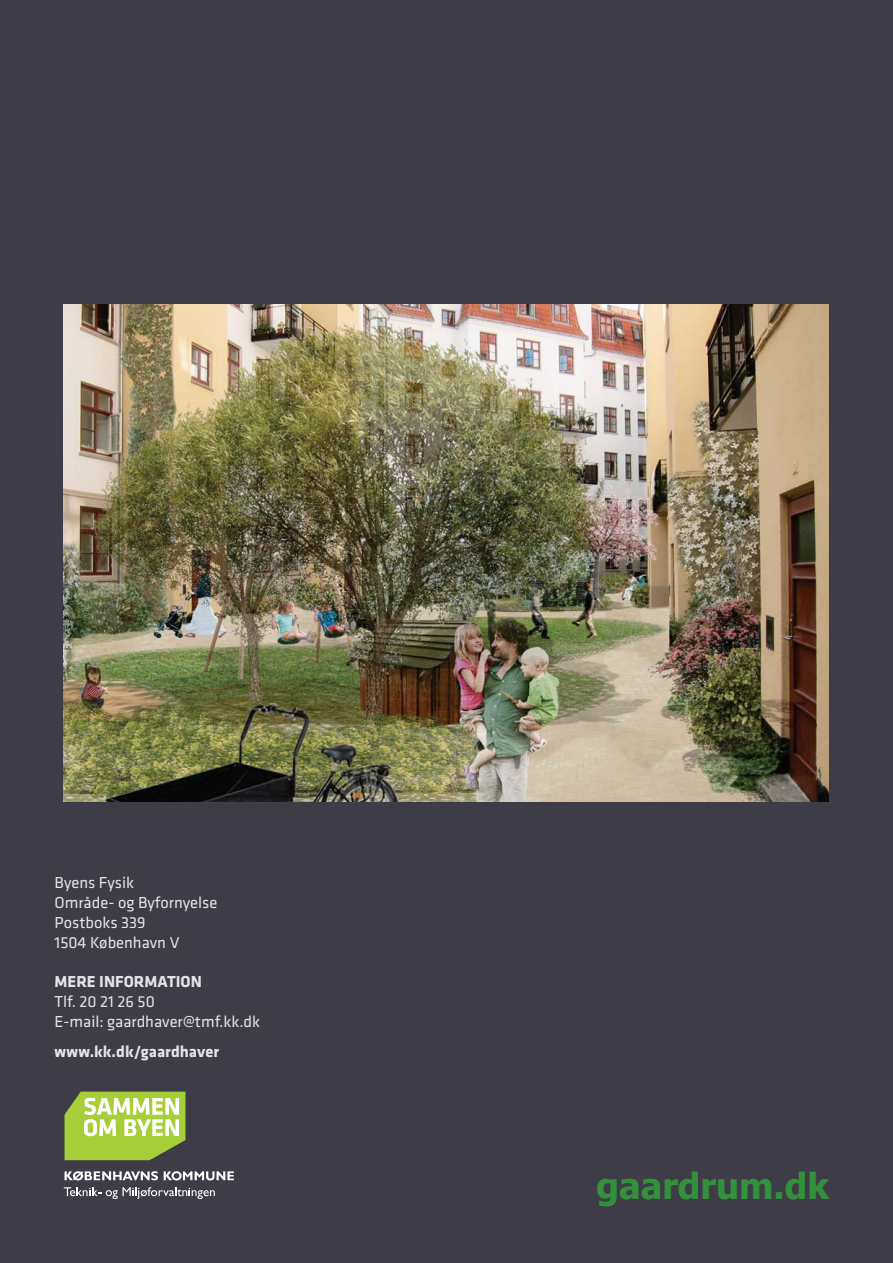
<style>
.page{position:relative;width:893px;height:1263px;background:#3e3d47}
.page>*{position:absolute;margin:0;border:0;box-sizing:border-box;transform-origin:0 0}
.t1{font:700 36px "Tahoma";color:#33913c}
.t2{font:16.5px/19.8px "Klavika";color:#e3e3e8}
.t3{font:700 16.5px "Klavika";color:#e3e3e8}
</style>
<div class="page">
<img style="left:64px;top:305px;width:765px;height:496px">
<svg style="left:65px;top:1092px;width:120px;height:68px;background:#b2cf64"></svg>
<svg style="left:164px;top:1171px;width:70px;height:9px"></svg>
<svg style="left:65px;top:1171px;width:93px;height:9px"></svg>
<svg style="left:64px;top:1187px;width:151px;height:12px"></svg>
<p class="t2" style="left:55px;top:874px;width:164px">Byens Fysik<br>Område- og Byfornyelse<br>Postboks 339<br>1504 København V</p>
<p class="t3" style="left:55px;top:973px;width:149px">MERE INFORMATION</p>
<p class="t2" style="left:55px;top:992px;width:207px">Tlf. 20 21 26 50<br>E-mail: gaardhaver@tmf.kk.dk</p>
<p class="t3" style="left:55px;top:1043px;width:166px">www.kk.dk/gaardhaver</p>
<h1 class="t1" style="left:596px;top:1171px;width:234px">gaardrum.dk</h1>
</div>
